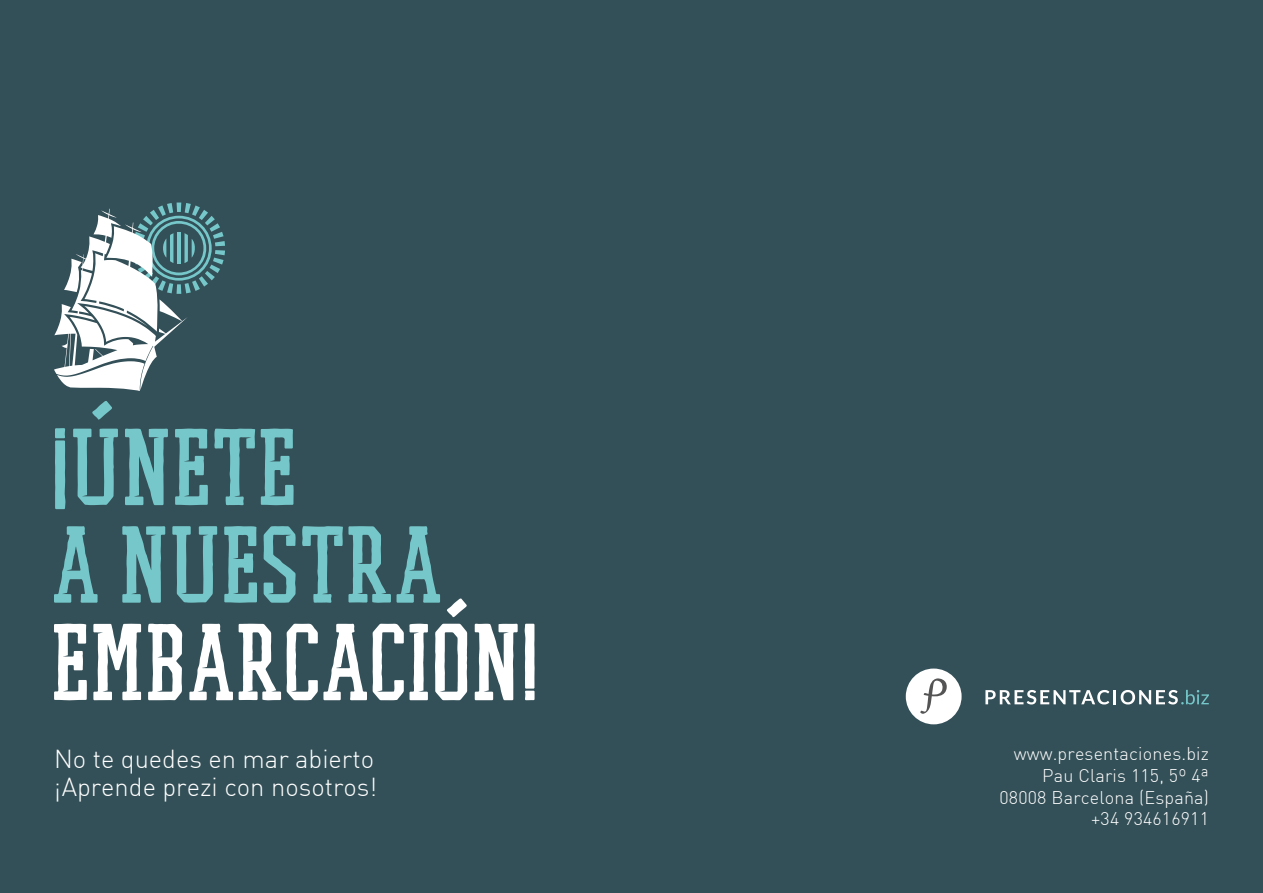
<style>
.page{position:relative;width:1263px;height:893px;background:#334f57}
.page>*{position:absolute;margin:0;border:0;box-sizing:border-box;transform-origin:0 0}
.t1{font:81px "PROMESH Two";color:#75c7c9}
.t2{font:76.5px/97.5px "PROMESH Two";color:#75c7c9}
.t3{font:76.5px "PROMESH Two";color:#fff}
.t4{font:300 25.5px/28.5px "DIN";color:#fff}
.t5{font:300 18px/21.6px "DIN";letter-spacing:.01em;color:#fff;text-align:right}
</style>
<div class="page">
<svg style="left:985px;top:690px;width:124px;height:14px"></svg>
<hr style="left:1113px;top:690px;width:3px;height:14px;background:#fff">
<svg style="left:1121px;top:690px;width:88px;height:14px"></svg>
<div style="left:906px;top:668px;width:55px;height:56px;background:#fff;border-radius:50%"></div>
<svg style="left:920px;top:678px;width:27px;height:36px"></svg>
<svg style="left:54px;top:203px;width:171px;height:188px"></svg>
<svg style="left:92px;top:401px;width:20px;height:19px"></svg>
<svg style="left:447px;top:598px;width:20px;height:19px"></svg>
<h1 class="t1" style="left:65px;top:510px;width:20px;rotate:-180deg">!</h1>
<h2 class="t2" style="left:54px;top:418px;width:393px">UNETE<br>A NUESTRA</h2>
<h2 class="t3" style="left:54px;top:623px;width:490px">EMBARCACION!</h2>
<h3 class="t4" style="left:54px;top:744px;width:325px">No te quedes en mar abierto ¡Aprende prezi con nosotros!</h3>
<p class="t5" style="left:999px;top:743px;width:211px">www.presentaciones.biz<br>Pau Claris 115, 5º 4ª<br>08008 Barcelona (España) +34 934616911</p>
</div>
